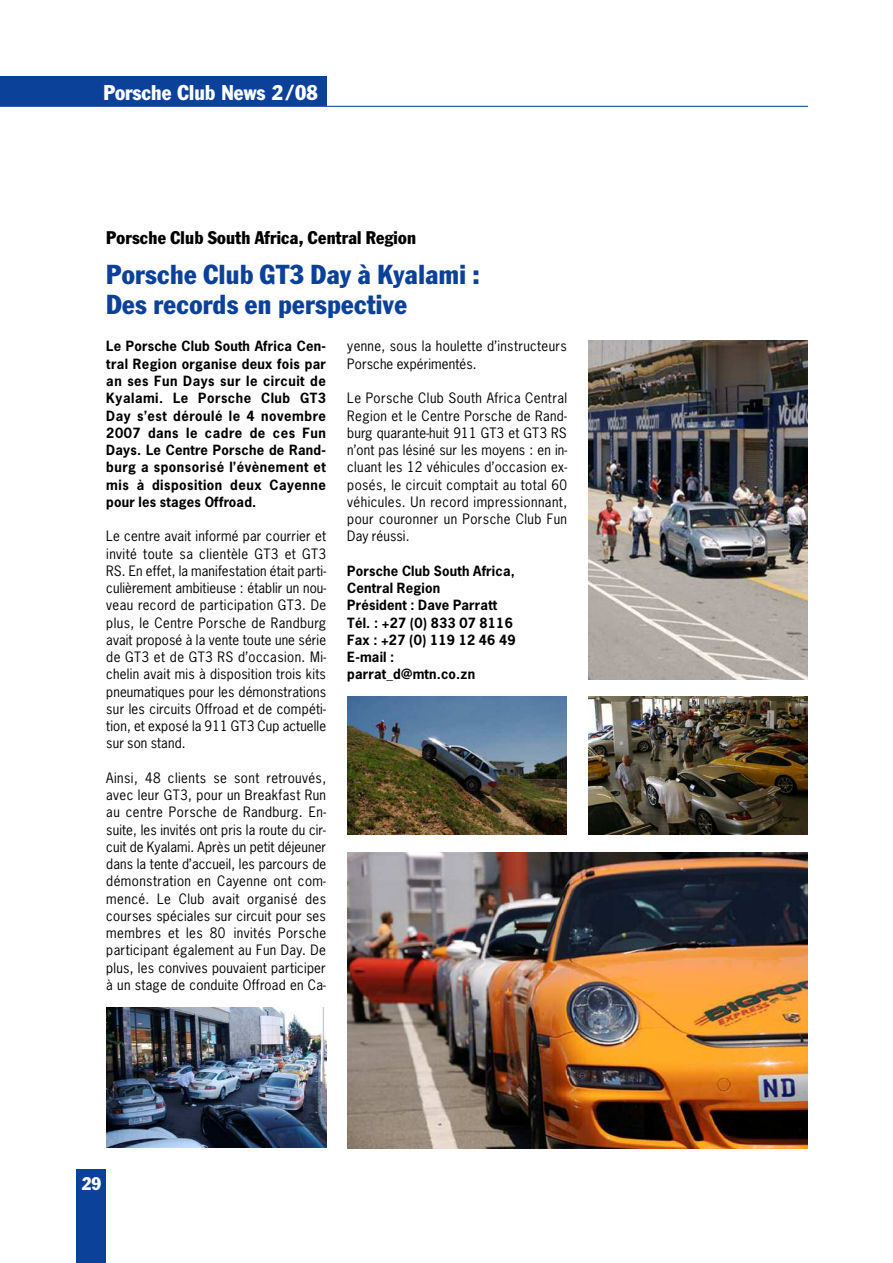
<style>
.page{position:relative;width:893px;height:1263px;background:#fff}
.page>*{position:absolute;margin:0;border:0;box-sizing:border-box;transform-origin:0 0}
.t1{font:condensed 27px/29.2px "Franklin Gothic";letter-spacing:.015em;color:#0c419a}
.t2{font:condensed 21px "Franklin Gothic";color:#fff}
.t3{font:condensed 18px "Franklin Gothic";letter-spacing:.015em;color:#000}
.t4{font:condensed 18px "Franklin Gothic";color:#fff}
.t5{font:13.5px/17.2px "News Gothic";letter-spacing:.02em;color:#000;text-align:justify}
.t6{font:700 13.35px/17.2px "News Gothic";letter-spacing:.015em;color:#000;text-align:justify}
</style>
<div class="page">
<div style="left:0;top:77px;width:326px;height:29px;background:#0c419a"></div>
<div style="left:77px;top:1169px;width:29px;height:94px;background:#0c419a"></div>
<hr style="left:0;top:106px;width:808px;height:1px;background:#0c419a">
<img style="left:106px;top:1007px;width:220px;height:141px">
<img style="left:588px;top:340px;width:220px;height:339px">
<img style="left:347px;top:696px;width:220px;height:138px">
<img style="left:347px;top:852px;width:461px;height:296px">
<img style="left:588px;top:696px;width:220px;height:138px">
<h2 class="t2" style="left:103px;top:85px;width:216px">Porsche Club News 2 /08</h2>
<h3 class="t3" style="left:106px;top:231px;width:311px">Porsche Club South Africa, Central Region</h3>
<h1 class="t1" style="left:106px;top:262px;width:375px">Porsche Club GT3 Day à Kyalami :<br>Des records en perspective</h1>
<p class="t6" style="left:106px;top:338px;width:221px">Le Porsche Club South Africa Cen&shy;tral Region organise deux fois par an ses Fun Days sur le circuit de Kyalami. Le Porsche Club GT3<br>Day s’est déroulé le 4 novembre 2007 dans le cadre de ces Fun Days. Le Centre Porsche de Rand&shy;burg a sponsorisé l’évènement et mis à disposition deux Cayenne pour les stages Offroad.</p>
<p class="t5" style="left:106px;top:528px;width:221px">Le centre avait informé par courrier et invité toute sa clientèle GT3 et GT3<br>RS. En effet, la manifestation était parti&shy;culièrement ambitieuse : établir un nou&shy;veau record de participation GT3. De plus, le Centre Porsche de Randburg avait proposé à la vente toute une série de GT3 et de GT3 RS d’occasion. Mi&shy;chelin avait mis à disposition trois kits pneumatiques pour les démonstrations sur les circuits Offroad et de compéti&shy;tion, et exposé la 911 GT3 Cup actuelle sur son stand.</p>
<p class="t5" style="left:106px;top:769px;width:221px">Ainsi, 48 clients se sont retrouvés, avec leur GT3, pour un Breakfast Run au centre Porsche de Randburg. En&shy;suite, les invités ont pris la route du cir&shy;cuit de Kyalami. Après un petit déjeuner dans la tente d’accueil, les parcours de démonstration en Cayenne ont com&shy;mencé. Le Club avait organisé des courses spéciales sur circuit pour ses membres et les 80 invités Porsche participant également au Fun Day. De plus, les convives pouvaient participer à un stage de conduite Offroad en Ca-</p>
<p class="t5" style="left:347px;top:338px;width:221px">yenne, sous la houlette d’instructeurs<br>Porsche expérimentés.</p>
<p class="t5" style="left:347px;top:390px;width:221px">Le Porsche Club South Africa Central Region et le Centre Porsche de Rand&shy;burg quarante-huit 911 GT3 et GT3 RS n’ont pas lésiné sur les moyens : en in&shy;cluant les 12 véhicules d’occasion ex&shy;posés, le circuit comptait au total 60 véhicules. Un record impressionnant, pour couronner un Porsche Club Fun Day réussi.</p>
<p class="t6" style="left:347px;top:562px;width:170px;text-align:left">Porsche Club South Africa,<br>Central Region<br>Président : Dave Parratt<br>Tél. : +27 (0) 833 07 8116<br>Fax : +27 (0) 119 12 46 49<br>E-mail : parrat_d@mtn.co.zn</p>
<h3 class="t4" style="left:82px;top:1177px;width:21px">29</h3>
</div>
